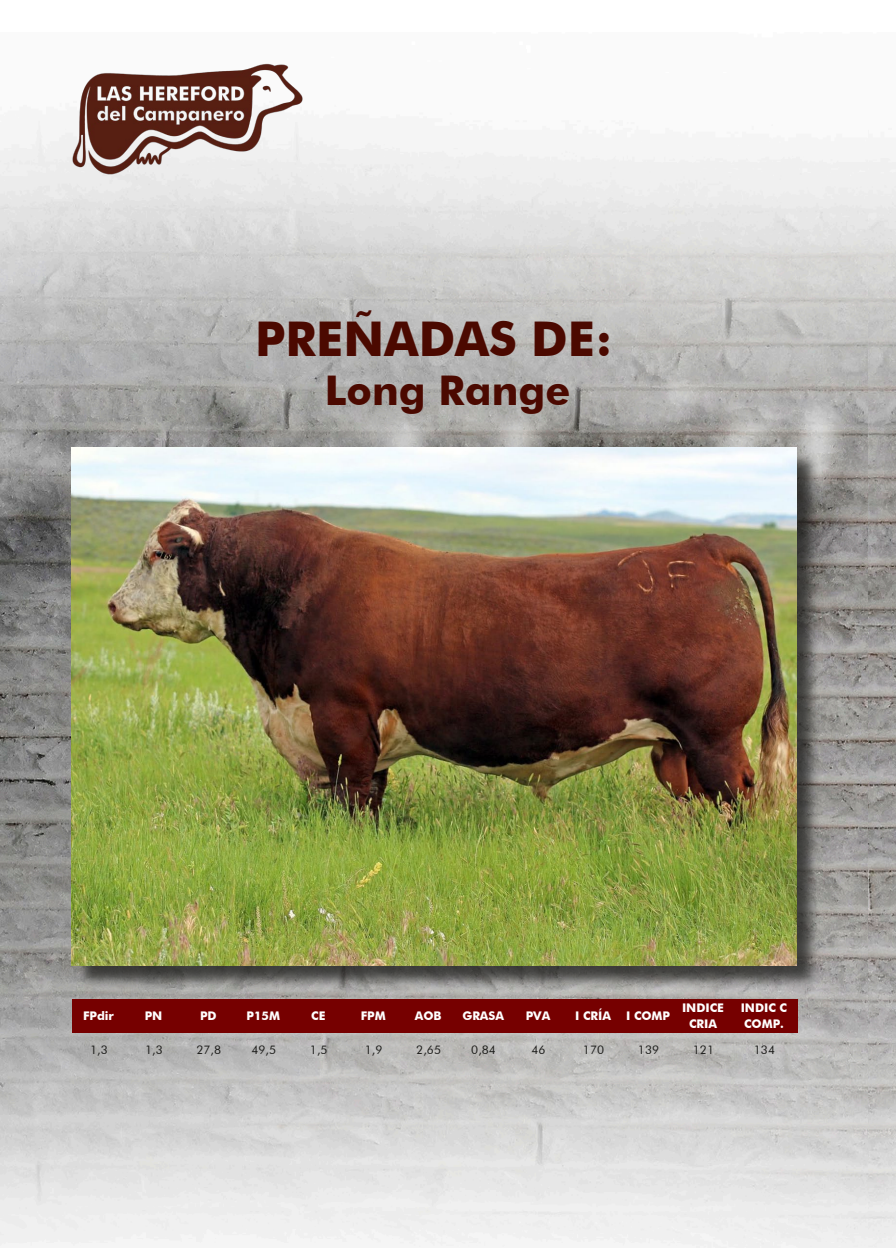
<style>
.page{position:relative;width:896px;height:1248px;background:#fff}
.page>*{position:absolute;margin:0;border:0;box-sizing:border-box;transform-origin:0 0}
.t1{font:700 47.8px "Futura BT";color:#4b0900}
.t2{font:700 40.8px "Futura BT";color:#4b0900}
.t3{font:700 12px/15.8px "Futura BT";color:#fff;text-align:center}
.t4{font:12px "Futura BT";letter-spacing:.005em;color:#1d1d1b}
</style>
<div class="page">
<img style="left:0;top:120px;width:896px;height:1127px">
<img style="left:57px;top:63px;width:261px;height:118px">
<div style="left:75px;top:451px;width:745px;height:538px;background:#1d1d1b;opacity:.75"></div>
<img style="left:72px;top:448px;width:724px;height:516px">
<div style="left:72px;top:998px;width:725px;height:34px;background:#760000"></div>
<p class="t1" style="left:255px;top:310px;width:358px">PREÑADAS DE:</p>
<p class="t2" style="left:325px;top:366px;width:247px">Long Range</p>
<p class="t3" style="left:83px;top:1007px;width:32px">FPdir</p>
<p class="t3" style="left:145px;top:1007px;width:19px">PN</p>
<p class="t3" style="left:200px;top:1007px;width:18px">PD</p>
<p class="t3" style="left:247px;top:1007px;width:35px">P15M</p>
<p class="t3" style="left:311px;top:1007px;width:16px">CE</p>
<p class="t3" style="left:361px;top:1007px;width:26px">FPM</p>
<p class="t3" style="left:415px;top:1007px;width:28px">AOB</p>
<p class="t3" style="left:462px;top:1007px;width:43px">GRASA</p>
<p class="t3" style="left:526px;top:1007px;width:26px">PVA</p>
<p class="t3" style="left:575px;top:1007px;width:37px">I CRÍA</p>
<p class="t3" style="left:626px;top:1007px;width:46px">I COMP</p>
<p class="t3" style="left:682px;top:999px;width:43px">INDICE<br>CRIA</p>
<p class="t3" style="left:740px;top:999px;width:48px;text-align:left">INDIC C<br>COMP.</p>
<p class="t4" style="left:90px;top:1042px;width:19px">1,3</p>
<p class="t4" style="left:145px;top:1042px;width:19px">1,3</p>
<p class="t4" style="left:196px;top:1042px;width:26px">27,8</p>
<p class="t4" style="left:251px;top:1042px;width:26px">49,5</p>
<p class="t4" style="left:310px;top:1042px;width:19px">1,5</p>
<p class="t4" style="left:365px;top:1042px;width:19px">1,9</p>
<p class="t4" style="left:416px;top:1042px;width:26px">2,65</p>
<p class="t4" style="left:471px;top:1042px;width:26px">0,84</p>
<p class="t4" style="left:531px;top:1042px;width:16px">46</p>
<p class="t4" style="left:583px;top:1042px;width:23px">170</p>
<p class="t4" style="left:638px;top:1042px;width:23px">139</p>
<p class="t4" style="left:693px;top:1042px;width:23px">121</p>
<p class="t4" style="left:754px;top:1042px;width:23px">134</p>
</div>
